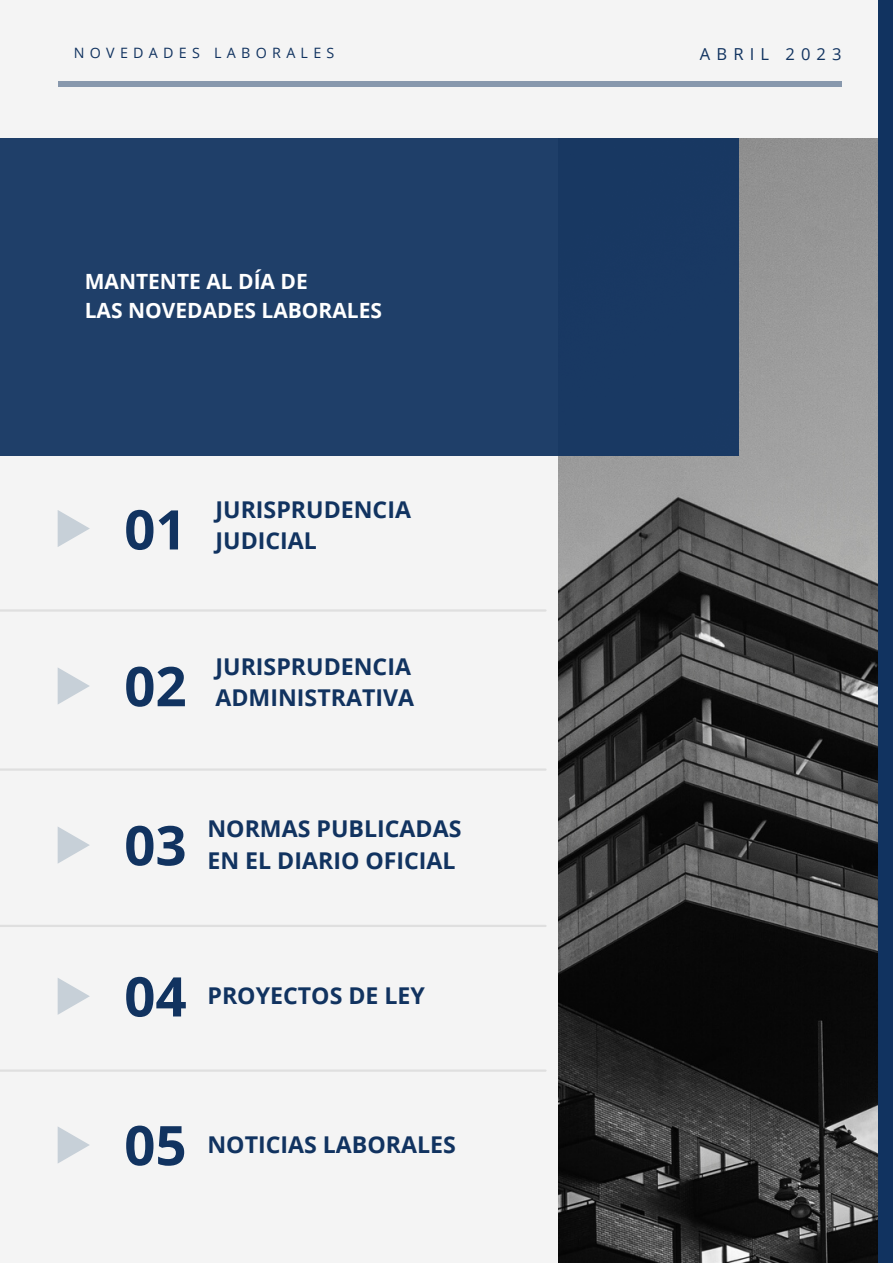
<style>
.page{position:relative;width:893px;height:1264px;background:#fff}
.page>*{position:absolute;margin:0;border:0;box-sizing:border-box;transform-origin:0 0}
.t1{font:700 54.6px "Open Sans";color:#113360}
.t2{font:700 23.1px/31.5px "Open Sans";color:#113360}
.t3{font:700 21px "Open Sans";color:#fff}
.t4{font:16.5px "Open Sans";letter-spacing:.37em;color:#113360}
.t5{font:14.25px "Open Sans";letter-spacing:.37em;color:#113360}
</style>
<div class="page">
<div style="left:0;top:0;width:892px;height:1262px;background:#f4f4f4"></div>
<hr style="left:58px;top:82px;width:783px;height:4px;background:#8898ad">
<img style="left:558px;top:138px;width:320px;height:1124px">
<div style="left:0;top:138px;width:738px;height:317px;background:#1f3f69"></div>
<div style="left:878px;top:0;width:14px;height:1262px;background:#113360"></div>
<hr style="left:0;top:609px;width:545px;height:2px;background:#dfdfdf">
<hr style="left:0;top:768px;width:545px;height:2px;background:#dfdfdf">
<hr style="left:0;top:924px;width:545px;height:3px;background:#dfdfdf">
<hr style="left:0;top:1069px;width:545px;height:2px;background:#dfdfdf">
<svg style="left:58px;top:510px;width:32px;height:37px"></svg>
<svg style="left:58px;top:668px;width:32px;height:36px"></svg>
<svg style="left:58px;top:978px;width:32px;height:36px"></svg>
<svg style="left:58px;top:827px;width:32px;height:36px"></svg>
<svg style="left:58px;top:1127px;width:32px;height:36px"></svg>
<p class="t5" style="left:74px;top:43px;width:262px">NOVEDADES LABORALES</p>
<p class="t3" style="left:85px;top:266px;width:224px">MANTENTE AL DÍA DE</p>
<p class="t3" style="left:85px;top:296px;width:299px">LAS NOVEDADES LABORALES</p>
<p class="t1" style="left:124px;top:491px;width:64px">01</p>
<p class="t2" style="left:215px;top:493px;width:197px">JURISPRUDENCIA</p>
<p class="t2" style="left:215px;top:524px;width:103px">JUDICIAL</p>
<p class="t1" style="left:124px;top:648px;width:64px">02</p>
<p class="t2" style="left:215px;top:649px;width:197px">JURISPRUDENCIA</p>
<p class="t2" style="left:215px;top:681px;width:200px">ADMINISTRATIVA</p>
<p class="t1" style="left:124px;top:807px;width:64px">03</p>
<p class="t2" style="left:207px;top:812px;width:255px">NORMAS PUBLICADAS<br>EN EL DIARIO OFICIAL</p>
<p class="t1" style="left:124px;top:958px;width:64px">04</p>
<p class="t2" style="left:207px;top:979px;width:219px">PROYECTOS DE LEY</p>
<p class="t1" style="left:124px;top:1106px;width:64px">05</p>
<p class="t2" style="left:207px;top:1128px;width:250px">NOTICIAS LABORALES</p>
<p class="t4" style="left:700px;top:42px;width:143px">ABRIL 2023</p>
</div>
